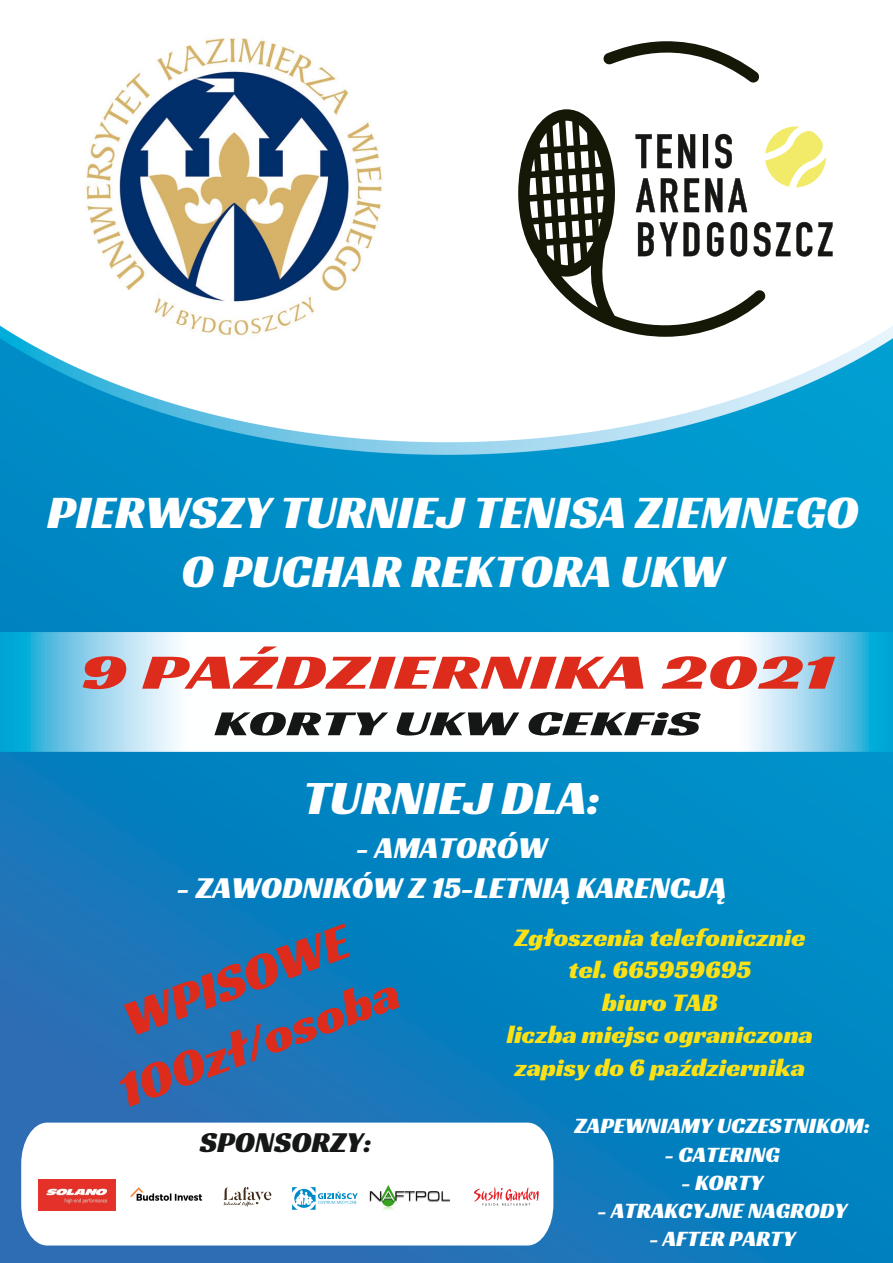
<style>
.page{position:relative;width:893px;height:1263px;background:#fff}
.page>*{position:absolute;margin:0;border:0;box-sizing:border-box;transform-origin:0 0}
.t1{font:51.53px/64.9px "Racing Sans One";color:#dd2b1c;text-align:center}
.t2{font:50.25px "Racing Sans One";color:#dd2b1c;scale:1.52 1}
.t3{font:48.75px "Racing Sans One";color:#fff}
.t4{font:47.47px/59.8px "Racing Sans One";color:#fff;text-align:center}
.t5{font:35.85px "Racing Sans One";color:#151616;scale:1.55 1}
.t6{font:31.05px "Racing Sans One";color:#fff}
.t7{font:29.47px "Racing Sans One";color:#151616}
.t8{font:25.8px/32.5px "Racing Sans One";color:#fbe116;text-align:center}
.t9{font:22.35px "Racing Sans One";color:#fff}
</style>
<div class="page">
<img style="left:0;top:187px;width:893px;height:1076px">
<svg style="left:21px;top:1122px;width:532px;height:123px"></svg>
<img style="left:0;top:633px;width:893px;height:118px">
<img style="left:81px;top:38px;width:306px;height:302px">
<img style="left:122px;top:1182px;width:88px;height:24px">
<img style="left:210px;top:1173px;width:75px;height:48px">
<img style="left:465px;top:1167px;width:82px;height:58px">
<img style="left:39px;top:1180px;width:77px;height:30px">
<img style="left:363px;top:1185px;width:93px;height:29px">
<svg style="left:766px;top:126px;width:60px;height:61px"></svg>
<svg style="left:766px;top:222px;width:24px;height:35px"></svg>
<svg style="left:796px;top:222px;width:16px;height:35px"></svg>
<svg style="left:818px;top:222px;width:15px;height:34px"></svg>
<svg style="left:518px;top:109px;width:248px;height:228px"></svg>
<svg style="left:603px;top:41px;width:156px;height:42px"></svg>
<svg style="left:292px;top:1187px;width:66px;height:23px"></svg>
<h3 class="t4" style="left:47px;top:481px;width:813px">PIERWSZY TURNIEJ TENISA ZIEMNEGO<br>O PUCHAR REKTORA UKW</h3>
<h2 class="t2" style="left:80px;top:640px;width:497px">9 PAŹDZIERNIKA 2021</h2>
<h3 class="t5" style="left:214px;top:700px;width:315px">KORTY UKW CEKFiS</h3>
<h3 class="t3" style="left:303px;top:767px;width:299px">TURNIEJ DLA:</h3>
<p class="t6" style="left:356px;top:828px;width:193px">- AMATORÓW</p>
<p class="t6" style="left:177px;top:867px;width:551px">- ZAWODNIKÓW Z 15-LETNIĄ KARENCJĄ</p>
<p class="t8" style="left:507px;top:920px;width:308px">Zgłoszenia telefonicznie tel. 665959695<br>biuro TAB<br>liczba miejsc ograniczona zapisy do 6 października</p>
<h1 class="t1" style="left:86px;top:999px;width:297px;rotate:-20deg">WPISOWE<br>100zł/osoba</h1>
<p class="t7" style="left:200px;top:1123px;width:173px">SPONSORZY:</p>
<p class="t9" style="left:575px;top:1112px;width:297px">ZAPEWNIAMY UCZESTNIKOM:</p>
<p class="t9" style="left:665px;top:1140px;width:116px">- CATERING</p>
<p class="t9" style="left:681px;top:1168px;width:83px">- KORTY</p>
<p class="t9" style="left:597px;top:1196px;width:251px">- ATRAKCYJNE NAGRODY</p>
<p class="t9" style="left:649px;top:1224px;width:148px">- AFTER PARTY</p>
</div>
